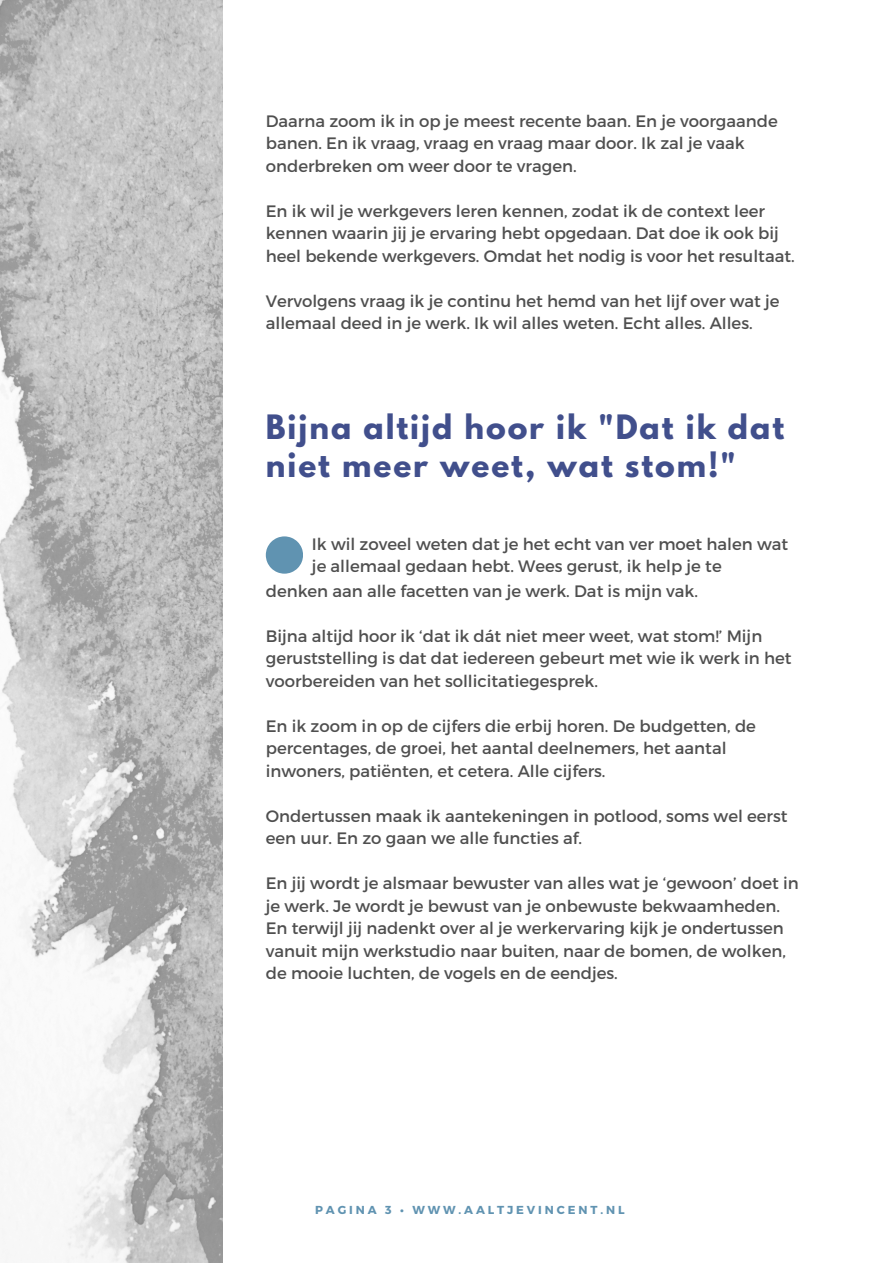
<style>
.page{position:relative;width:893px;height:1264px;background:#fff}
.page>*{position:absolute;margin:0;border:0;box-sizing:border-box;transform-origin:0 0}
.t1{font:700 29.7px/38.2px "League Spartan";letter-spacing:.065em;color:#414f8c}
.t2{font:16.5px/22.5px "Montserrat";color:#4f4f4f}
.t3{font:700 11.55px "Montserrat";letter-spacing:.25em;color:#6093b1}
</style>
<div class="page">
<img style="left:0;top:0;width:223px;height:1262px">
<svg style="left:266px;top:536px;width:37px;height:37px"></svg>
<p class="t2" style="left:266px;top:109px;width:513px">Daarna zoom ik in op je meest recente baan. En je voorgaande banen. En ik vraag, vraag en vraag maar door. Ik zal je vaak onderbreken om weer door te vragen.</p>
<p class="t2" style="left:266px;top:199px;width:530px">En ik wil je werkgevers leren kennen, zodat ik de context leer kennen waarin jij je ervaring hebt opgedaan. Dat doe ik ook bij heel bekende werkgevers. Omdat het nodig is voor het resultaat.</p>
<p class="t2" style="left:266px;top:289px;width:515px">Vervolgens vraag ik je continu het hemd van het lijf over wat je allemaal deed in je werk. Ik wil alles weten. Echt alles. Alles.</p>
<p class="t1" style="left:266px;top:411px;width:520px">Bijna altijd hoor ik "Dat ik dat niet meer weet, wat stom!"</p>
<p class="t2" style="left:312px;top:532px;width:478px">Ik wil zoveel weten dat je het echt van ver moet halen wat je allemaal gedaan hebt. Wees gerust, ik help je te</p>
<p class="t2" style="left:266px;top:579px;width:433px">denken aan alle facetten van je werk. Dat is mijn vak.</p>
<p class="t2" style="left:266px;top:623px;width:527px">Bijna altijd hoor ik ‘dat ik dát niet meer weet, wat stom!’ Mijn geruststelling is dat dat iedereen gebeurt met wie ik werk in het voorbereiden van het sollicitatiegesprek.</p>
<p class="t2" style="left:266px;top:713px;width:491px">En ik zoom in op de cijfers die erbij horen. De budgetten, de percentages, de groei, het aantal deelnemers, het aantal inwoners, patiënten, et cetera. Alle cijfers.</p>
<p class="t2" style="left:266px;top:803px;width:523px">Ondertussen maak ik aantekeningen in potlood, soms wel eerst een uur. En zo gaan we alle functies af.</p>
<p class="t2" style="left:266px;top:871px;width:534px">En jij wordt je alsmaar bewuster van alles wat je ‘gewoon’ doet in je werk. Je wordt je bewust van je onbewuste bekwaamheden.<br>En terwijl jij nadenkt over al je werkervaring kijk je ondertussen vanuit mijn werkstudio naar buiten, naar de bomen, de wolken, de mooie luchten, de vogels en de eendjes.</p>
<p class="t3" style="left:315px;top:1202px;width:311px">PAGINA 3 • WWW.AALTJEVINCENT.NL</p>
</div>
